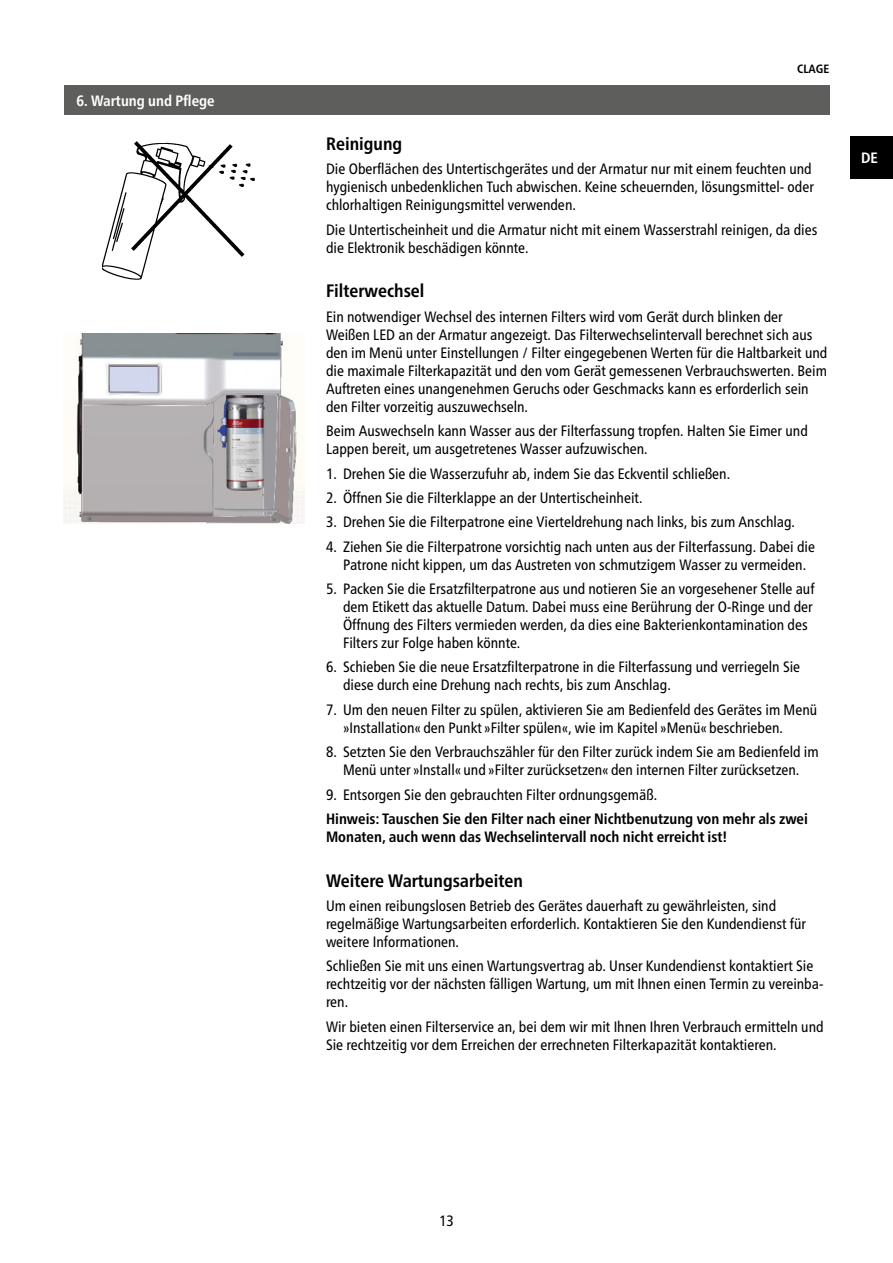
<style>
.page{position:relative;width:893px;height:1263px;background:#fff}
.page>*{position:absolute;margin:0;border:0;box-sizing:border-box;transform-origin:0 0}
.t1{font:700 condensed 18px "Frutiger Neue LTW1 G";color:#000}
.t2{font:condensed 15px/18px "Frutiger Neue LTW1 G";color:#000}
.t3{font:700 condensed 15px/18px "Frutiger Neue LTW1 G";color:#000}
.t4{font:700 condensed 15px "Frutiger Neue LTW1 G";color:#fff}
.t5{font:700 condensed 12px "Frutiger Neue LTW1 G";color:#000}
</style>
<div class="page">
<div style="left:850px;top:136px;width:43px;height:43px;background:#000"></div>
<img style="left:64px;top:333px;width:241px;height:191px">
<div style="left:64px;top:85px;width:765px;height:30px;background:#5e5e5d"></div>
<img style="left:103px;top:141px;width:152px;height:139px">
<p class="t4" style="left:77px;top:92px;width:140px">6. Wartung und Pflege</p>
<p class="t5" style="left:797px;top:62px;width:34px">CLAGE</p>
<p class="t1" style="left:326px;top:133px;width:78px">Reinigung</p>
<p class="t2" style="left:326px;top:160px;width:489px">Die Oberflächen des Untertischgerätes und der Armatur nur mit einem feuchten und hygienisch unbedenklichen Tuch abwischen. Keine scheuernden, lösungsmittel- oder chlorhaltigen Reinigungsmittel verwenden.</p>
<p class="t2" style="left:326px;top:220px;width:493px">Die Untertischeinheit und die Armatur nicht mit einem Wasserstrahl reinigen, da dies die Elektronik beschädigen könnte.</p>
<p class="t1" style="left:326px;top:280px;width:100px">Filterwechsel</p>
<p class="t2" style="left:326px;top:307px;width:503px">Ein notwendiger Wechsel des internen Filters wird vom Gerät durch blinken der Weißen LED an der Armatur angezeigt. Das Filterwechselintervall berechnet sich aus den im Menü unter Einstellungen / Filter eingegebenen Werten für die Haltbarkeit und die maximale Filterkapazität und den vom Gerät gemessenen Verbrauchswerten. Beim Auftreten eines unangenehmen Geruchs oder Geschmacks kann es erforderlich sein den Filter vorzeitig auszuwechseln.</p>
<p class="t2" style="left:326px;top:422px;width:483px">Beim Auswechseln kann Wasser aus der Filterfassung tropfen. Halten Sie Eimer und<br>Lappen bereit, um ausgetretenes Wasser aufzuwischen.</p>
<p class="t2" style="left:326px;top:464px;width:406px">1. Drehen Sie die Wasserzufuhr ab, indem Sie das Eckventil schließen.</p>
<p class="t2" style="left:326px;top:489px;width:318px">2. Öffnen Sie die Filterklappe an der Untertischeinheit.</p>
<p class="t2" style="left:326px;top:513px;width:470px">3. Drehen Sie die Filterpatrone eine Vierteldrehung nach links, bis zum Anschlag.</p>
<p class="t2" style="left:326px;top:537px;width:491px;text-align:center">4. Ziehen Sie die Filterpatrone vorsichtig nach unten aus der Filterfassung. Dabei die<br>Patrone nicht kippen, um das Austreten von schmutzigem Wasser zu vermeiden.</p>
<p class="t2" style="left:343px;top:580px;width:473px;text-indent:-17px">5. Packen Sie die Ersatzfilterpatrone aus und notieren Sie an vorgesehener Stelle auf dem Etikett das aktuelle Datum. Dabei muss eine Berührung der O-Ringe und der Öffnung des Filters vermieden werden, da dies eine Bakterienkontamination des Filters zur Folge haben könnte.</p>
<p class="t2" style="left:343px;top:658px;width:459px;text-indent:-17px">6. Schieben Sie die neue Ersatzfilterpatrone in die Filterfassung und verriegeln Sie diese durch eine Drehung nach rechts, bis zum Anschlag.</p>
<p class="t2" style="left:343px;top:700px;width:476px;text-indent:-17px">7. Um den neuen Filter zu spülen, aktivieren Sie am Bedienfeld des Gerätes im Menü »Installation« den Punkt »Filter spülen«, wie im Kapitel »Menü« beschrieben.</p>
<p class="t2" style="left:326px;top:743px;width:494px;text-align:center">8. Setzten Sie den Verbrauchszähler für den Filter zurück indem Sie am Bedienfeld im<br>Menü unter »Install« und »Filter zurücksetzen« den internen Filter zurücksetzen.</p>
<p class="t2" style="left:326px;top:785px;width:333px">9. Entsorgen Sie den gebrauchten Filter ordnungsgemäß.</p>
<p class="t3" style="left:326px;top:810px;width:483px">Hinweis: Tauschen Sie den Filter nach einer Nichtbenutzung von mehr als zwei<br>Monaten, auch wenn das Wechselintervall noch nicht erreicht ist!</p>
<p class="t1" style="left:326px;top:870px;width:199px">Weitere Wartungsarbeiten</p>
<p class="t2" style="left:326px;top:897px;width:481px">Um einen reibungslosen Betrieb des Gerätes dauerhaft zu gewährleisten, sind regelmäßige Wartungsarbeiten erforderlich. Kontaktieren Sie den Kundendienst für weitere Informationen.</p>
<p class="t2" style="left:326px;top:957px;width:499px">Schließen Sie mit uns einen Wartungsvertrag ab. Unser Kundendienst kontaktiert Sie rechtzeitig vor der nächsten fälligen Wartung, um mit Ihnen einen Termin zu vereinba&shy;ren.</p>
<p class="t2" style="left:326px;top:1017px;width:499px">Wir bieten einen Filterservice an, bei dem wir mit Ihnen Ihren Verbrauch ermitteln und<br>Sie rechtzeitig vor dem Erreichen der errechneten Filterkapazität kontaktieren.</p>
<p class="t4" style="left:861px;top:149px;width:18px">DE</p>
<p class="t2" style="left:439px;top:1212px;width:16px">13</p>
</div>
